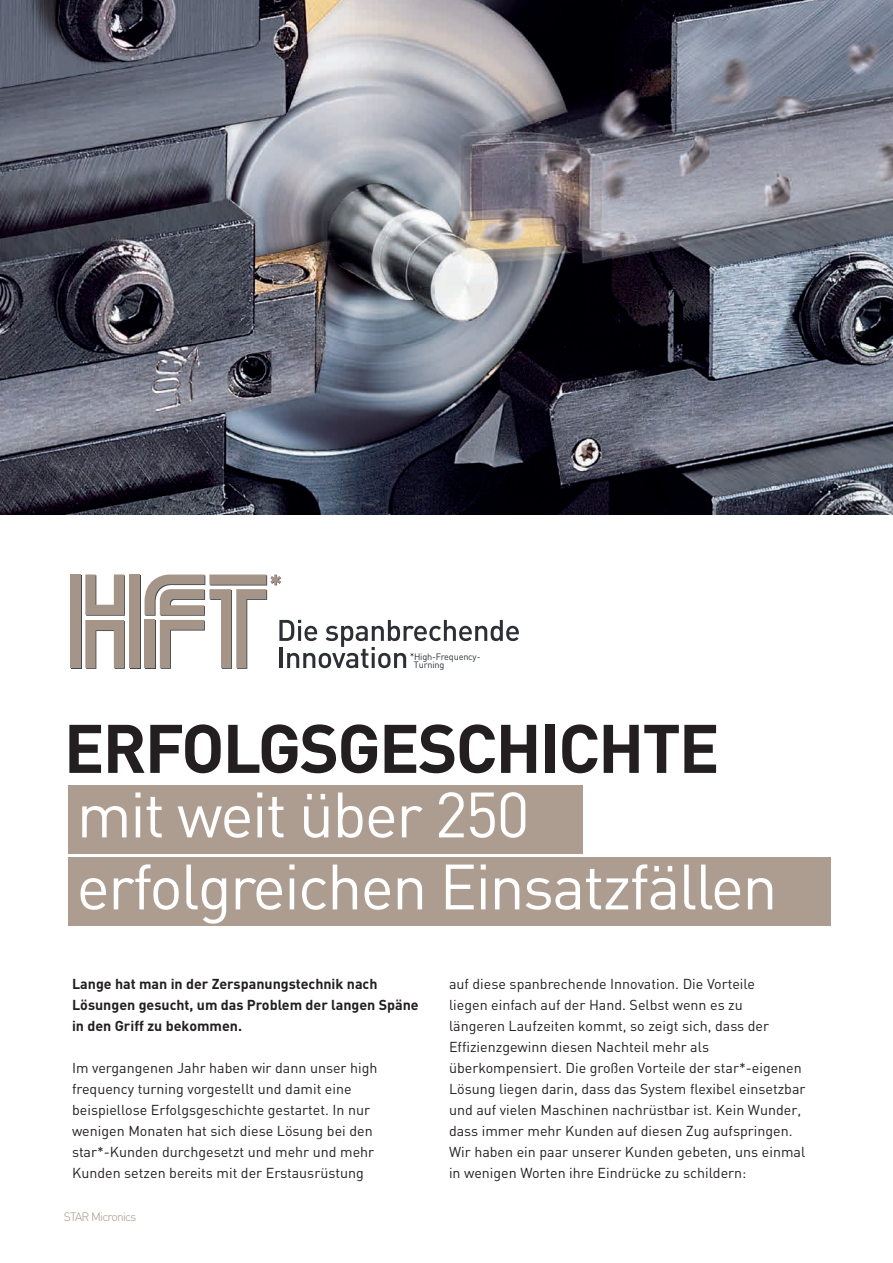
<style>
.page{position:relative;width:893px;height:1263px;background:#fff}
.page>*{position:absolute;margin:0;border:0;box-sizing:border-box;transform-origin:0 0}
.t1{font:700 67.5px "DIN";letter-spacing:-.03em;color:#231f20}
.t2{font:63px/72px "DIN";letter-spacing:-.03em;color:#fff}
.t3{font:14.25px/21px "DIN";color:#231f20}
.t4{font:700 14.25px/21px "DIN";color:#231f20}
.t5{font:300 12px "DIN";letter-spacing:-.06em;color:#a59488}
.t6{font:9.15px/8.2px "DIN";letter-spacing:-.02em;color:#2c2f34}
</style>
<div class="page">
<img style="left:0;top:0;width:893px;height:514px">
<div style="left:68px;top:785px;width:514px;height:68px;background:#ad9c90"></div>
<div style="left:68px;top:857px;width:762px;height:68px;background:#ad9c90"></div>
<svg style="left:71px;top:575px;width:10px;height:94px"></svg>
<svg style="left:130px;top:575px;width:10px;height:94px"></svg>
<div style="left:70px;top:574px;width:10px;height:94px;background:#a59488"></div>
<div style="left:129px;top:574px;width:10px;height:94px;background:#a59488"></div>
<svg style="left:85px;top:574px;width:40px;height:95px"></svg>
<svg style="left:145px;top:574px;width:374px;height:95px"></svg>
<p class="t6" style="left:414px;top:652px;width:68px">High-Frequency-<br>Turning</p>
<h1 class="t1" style="left:64px;top:704px;width:657px">ERFOLGSGESCHICHTE</h1>
<h2 class="t2" style="left:77px;top:777px;width:703px">mit weit über 250 erfolgreichen Einsatzfällen</h2>
<p class="t4" style="left:72px;top:973px;width:348px">Lange hat man in der Zerspanungstechnik nach<br>Lösungen gesucht, um das Problem der langen Späne in den Griff zu bekommen.</p>
<p class="t3" style="left:72px;top:1057px;width:307px">Im vergangenen Jahr haben wir dann unser high frequency turning vorgestellt und damit eine beispiellose Erfolgsgeschichte gestartet. In nur wenigen Monaten hat sich diese Lösung bei den star*-Kunden durchgesetzt und mehr und mehr Kunden setzen bereits mit der Erstausrüstung</p>
<p class="t5" style="left:64px;top:1209px;width:74px">STAR Micronics</p>
<p class="t3" style="left:449px;top:973px;width:358px">auf diese spanbrechende Innovation. Die Vorteile<br>liegen einfach auf der Hand. Selbst wenn es zu<br>längeren Laufzeiten kommt, so zeigt sich, dass der Effizienzgewinn diesen Nachteil mehr als überkompensiert. Die großen Vorteile der star*-eigenen Lösung liegen darin, dass das System flexibel einsetzbar und auf vielen Maschinen nachrüstbar ist. Kein Wunder, dass immer mehr Kunden auf diesen Zug aufspringen.<br>Wir haben ein paar unserer Kunden gebeten, uns einmal in wenigen Worten ihre Eindrücke zu schildern:</p>
</div>
